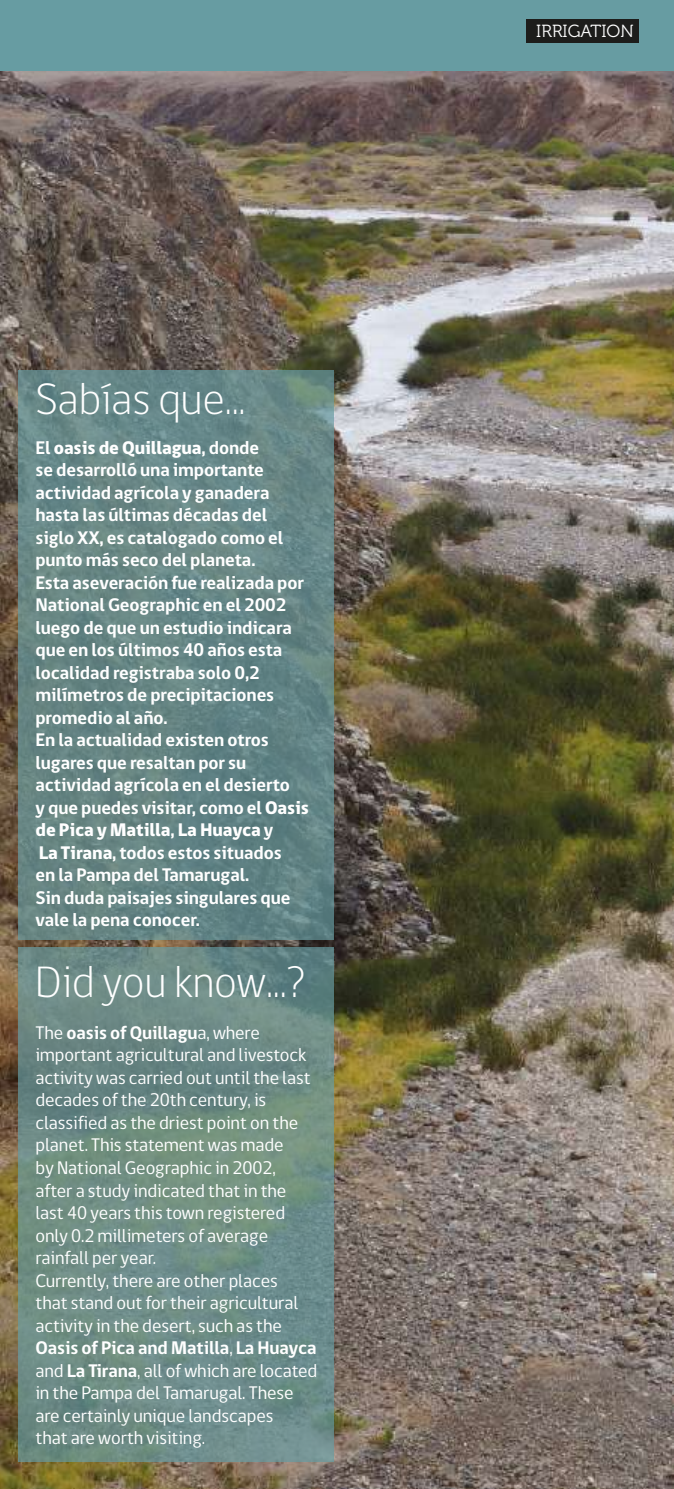
<style>
.page{position:relative;width:674px;height:1489px;background:#fff}
.page>*{position:absolute;margin:0;border:0;box-sizing:border-box;transform-origin:0 0}
.t1{font:300 45px "gob CL";letter-spacing:-.005em;color:#fff}
.t2{font:700 18.75px/22.5px "gob CL";letter-spacing:-.005em;color:#fff}
.t3{font:18.75px/22.5px "gob CL";letter-spacing:-.005em;color:#fff}
.t4{font:17.5px "Museo 300";color:#fff}
.s1{font-weight:800}
.s2{font-weight:700}
</style>
<div class="page">
<img style="left:0;top:71px;width:673px;height:1417px">
<svg style="left:18px;top:370px;width:315px;height:569px;fill:#668585"></svg>
<svg style="left:18px;top:947px;width:315px;height:514px;fill:#6e8d85"></svg>
<div style="left:0;top:0;width:673px;height:71px;background:#679ca2"></div>
<div style="left:526px;top:19px;width:112px;height:24px;background:#1d1d1b"></div>
<h1 class="t1" style="left:35px;top:368px;width:211px">Sabías que...</h1>
<p class="t2" style="left:35px;top:436px;width:275px">El <span class="s1">oasis de Quillagua</span>, donde<br>se desarrolló una importante actividad agrícola y ganadera hasta las últimas décadas del siglo XX, es catalogado como el punto más seco del planeta.<br>Esta aseveración fue realizada por<br>National Geographic en el 2002 luego de que un estudio indicara que en los últimos 40 años esta localidad registraba solo 0,2 milímetros de precipitaciones promedio al año.<br>En la actualidad existen otros lugares que resaltan por su actividad agrícola en el desierto<br>y que puedes visitar, como el <span class="s1">Oasis de Pica y Matilla</span>, <span class="s1">La Huayca</span> y<br><span class="s1">La Tirana</span>, todos estos situados<br>en la Pampa del Tamarugal.<br>Sin duda paisajes singulares que vale la pena conocer.</p>
<h1 class="t1" style="left:35px;top:951px;width:271px">Did you know...?</h1>
<p class="t3" style="left:35px;top:1021px;width:283px">The <span class="s2">oasis of Quillagu</span>a, where important agricultural and livestock activity was carried out until the last decades of the 20th century, is classified as the driest point on the planet. This statement was made<br>by National Geographic in 2002, after a study indicated that in the last 40 years this town registered only 0.2 millimeters of average rainfall per year.<br>Currently, there are other places<br>that stand out for their agricultural activity in the desert, such as the <span class="s2">Oasis of Pica and Matilla</span>, <span class="s2">La Huayca </span>and <span class="s2">La Tirana</span>, all of which are located in the Pampa del Tamarugal. These are certainly unique landscapes<br>that are worth visiting.</p>
<p class="t4" style="left:536px;top:21px;width:99px">IRRIGATION</p>
</div>
